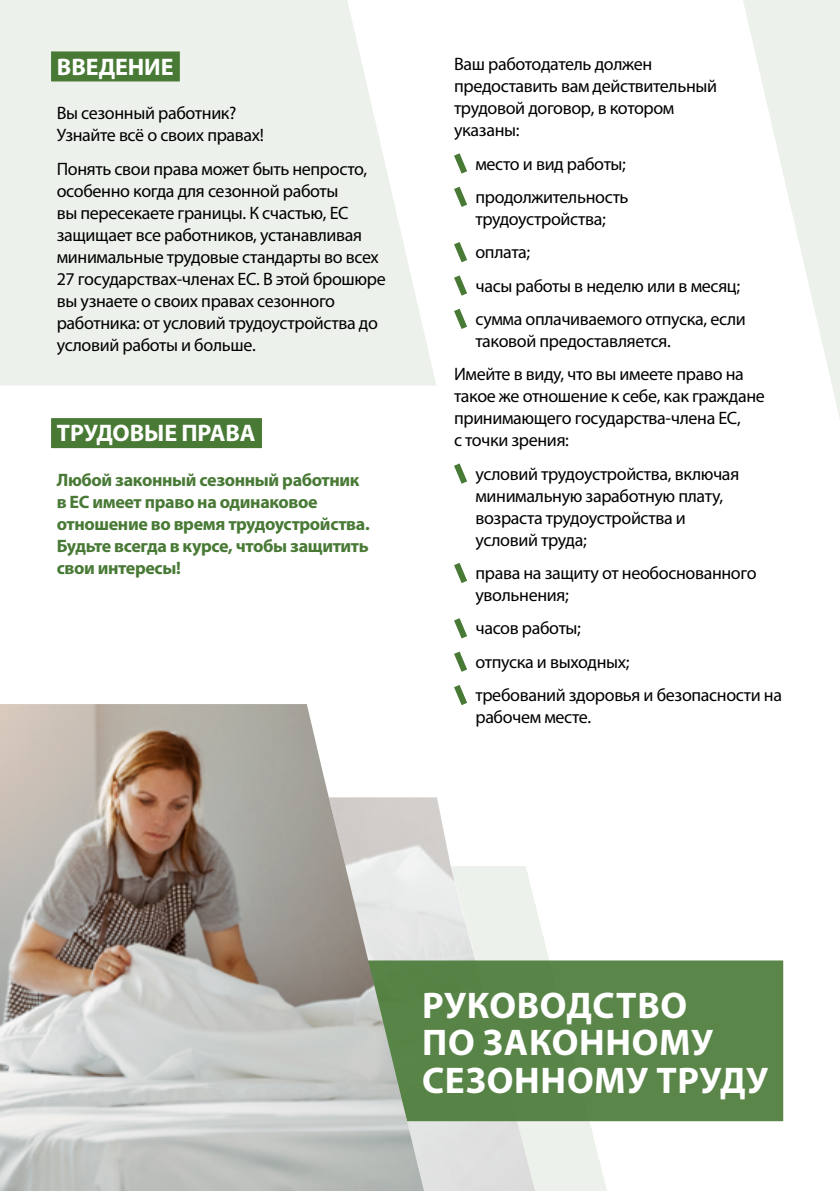
<style>
.page{position:relative;width:840px;height:1191px;background:#fff}
.page>*{position:absolute;margin:0;border:0;box-sizing:border-box;transform-origin:0 0}
.t1{font:700 37.2px/37.2px "Myriad Pro";letter-spacing:.015em;color:#fff}
.Titel_Black_Surligne{font:700 24px "Myriad Pro";letter-spacing:-.005em;color:#fff}
.Body{font:18px/22px "Myriad Pro";letter-spacing:-.02em;color:#000}
.Body_Bold_Green{font:700 18px/22px "Myriad Pro";letter-spacing:-.02em;color:#487935}
.Body_Bold_Green-2{font:18px/22px "Myriad Pro";letter-spacing:-.02em;color:#000}
.Body_List{font:18px "Myriad Pro";letter-spacing:-.02em;color:#000}
</style>
<div class="page">
<svg style="left:0;top:0;width:436px;height:386px;background:#eef2ed"></svg>
<div style="left:51px;top:51px;width:129px;height:30px;background:#487935"></div>
<div style="left:51px;top:418px;width:211px;height:30px;background:#487935"></div>
<svg style="left:454px;top:153px;width:13px;height:54px"></svg>
<svg style="left:454px;top:242px;width:13px;height:87px"></svg>
<svg style="left:454px;top:463px;width:13px;height:21px"></svg>
<svg style="left:454px;top:563px;width:13px;height:20px"></svg>
<svg style="left:454px;top:618px;width:13px;height:87px"></svg>
<svg style="left:535px;top:905px;width:79px;height:286px"></svg>
<img style="left:423px;top:797px;width:112px;height:394px">
<div style="left:423px;top:960px;width:359px;height:161px;background:#5a8649"></div>
<img style="left:0;top:704px;width:423px;height:487px">
<svg style="left:743px;top:0;width:96px;height:414px"></svg>
<p class="Titel_Black_Surligne" style="left:57px;top:51px;width:118px">ВВЕДЕНИЕ</p>
<p class="Body" style="left:57px;top:102px;width:209px">Вы сезонный работник?<br>Узнайте всё о своих правах!</p>
<p class="Body" style="left:57px;top:157px;width:330px">Понять свои права может быть непросто, особенно когда для сезонной работы<br>вы пересекаете границы. К счастью, ЕС защищает все работников, устанавливая минимальные трудовые стандарты во всех 27 государствах-членах ЕС. В этой брошюре вы узнаете о своих правах сезонного работника: от условий трудоустройства до условий работы и больше.</p>
<p class="Titel_Black_Surligne" style="left:57px;top:417px;width:200px">ТРУДОВЫЕ ПРАВА</p>
<p class="Body_Bold_Green" style="left:57px;top:468px;width:314px">Любой законный сезонный работник в ЕС имеет право на одинаковое отношение во время трудоустройства.<br>Будьте всегда в курсе, чтобы защитить свои интересы!</p>
<p class="Body_Bold_Green-2" style="left:454px;top:53px;width:264px">Ваш работодатель должен предоставить вам действительный трудовой договор, в котором указаны:</p>
<p class="Body_List" style="left:475px;top:152px;width:152px">место и вид работы;</p>
<p class="Body" style="left:475px;top:186px;width:154px">продолжительность трудоустройства;</p>
<p class="Body" style="left:475px;top:241px;width:56px">оплата;</p>
<p class="Body" style="left:475px;top:274px;width:266px">часы работы в неделю или в месяц;</p>
<p class="Body" style="left:475px;top:308px;width:272px">сумма оплачиваемого отпуска, если таковой предоставляется.</p>
<p class="Body" style="left:454px;top:363px;width:312px">Имейте в виду, что вы имеете право на такое же отношение к себе, как граждане принимающего государства-члена ЕС,<br>с точки зрения:</p>
<p class="Body" style="left:475px;top:462px;width:265px">условий трудоустройства, включая минимальную заработную плату, возраста трудоустройства и условий труда;</p>
<p class="Body" style="left:475px;top:562px;width:282px">права на защиту от необоснованного увольнения;</p>
<p class="Body" style="left:475px;top:617px;width:107px">часов работы;</p>
<p class="Body" style="left:475px;top:650px;width:155px">отпуска и выходных;</p>
<p class="Body" style="left:475px;top:684px;width:308px">требований здоровья и безопасности на рабочем месте.</p>
<p class="t1" style="left:422px;top:985px;width:347px">РУКОВОДСТВО<br>ПО ЗАКОННОМУ<br>СЕЗОННОМУ ТРУДУ</p>
</div>
